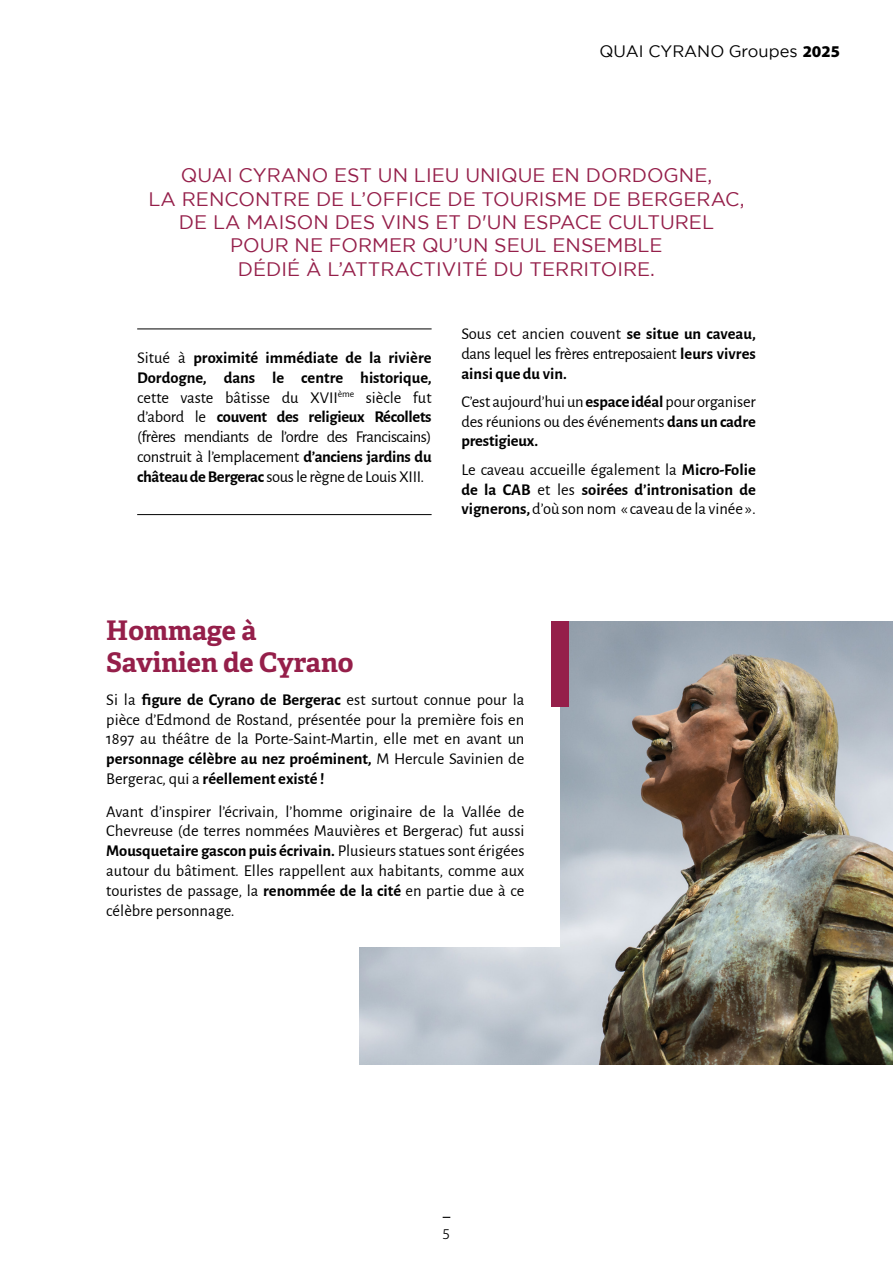
<style>
.page{position:relative;width:893px;height:1263px;background:#fff}
.page>*{position:absolute;margin:0;border:0;box-sizing:border-box;transform-origin:0 0}
.t1{font:700 27px/32.4px "Adelle";color:#951f4a}
.t2{font:19.5px/23.4px "Gotham";color:#951f4a;text-align:center}
.t3{font:16.5px/19.8px "Alegreya Sans";letter-spacing:-.01em;color:#000;text-align:justify}
.t4{font:16.5px "Gotham";color:#000}
.t5{font:15px "Akagi Pro";color:#000}
.s1{font-family:"Akagi Pro";font-weight:900}
.s2{font-weight:700}
</style>
<div class="page">
<img style="left:359px;top:621px;width:534px;height:443px">
<div style="left:58px;top:611px;width:502px;height:336px;background:#fff"></div>
<hr style="left:137px;top:329px;width:295px;height:1px;background:#000">
<hr style="left:137px;top:514px;width:295px;height:1px;background:#000">
<div style="left:552px;top:621px;width:17px;height:86px;background:#951f4a"></div>
<p class="t4" style="left:600px;top:42px;width:242px">QUAI CYRANO Groupes <span class="s1">2025</span></p>
<p class="t2" style="left:149px;top:163px;width:597px">QUAI CYRANO EST UN LIEU UNIQUE EN DORDOGNE,<br>LA RENCONTRE DE L’OFFICE DE TOURISME DE BERGERAC, DE LA MAISON DES VINS ET D'UN ESPACE CULTUREL POUR NE FORMER QU’UN SEUL ENSEMBLE<br>DÉDIÉ À L’ATTRACTIVITÉ DU TERRITOIRE.</p>
<p class="t3" style="left:137px;top:347px;width:296px">Situé à <span class="s2">proximité immédiate de la rivière Dordogne, dans le centre historique, </span>cette vaste bâtisse du XVII<sup>ème</sup> siècle fut d’abord le <span class="s2">couvent des religieux Récollets </span>(frères mendiants de l’ordre des Franciscains) construit à l’emplacement <span class="s2">d’anciens jardins du château de Bergerac</span> sous le règne de Louis XIII.</p>
<p class="t3" style="left:461px;top:323px;width:296px">Sous cet ancien couvent <span class="s2">se situe un caveau, </span>dans lequel les frères entreposaient <span class="s2">leurs vivres ainsi que du vin.</span></p>
<p class="t3" style="left:461px;top:391px;width:296px">C’est aujourd’hui un <span class="s2">espace idéal</span> pour organiser des réunions ou des événements <span class="s2">dans un cadre prestigieux.</span></p>
<p class="t3" style="left:461px;top:459px;width:296px">Le caveau accueille également la <span class="s2">Micro-Folie de la CAB</span> et les <span class="s2">soirées d’intronisation de vignerons,</span> d’où son nom « caveau de la vinée ».</p>
<h1 class="t1" style="left:106px;top:614px;width:249px">Hommage à<br>Savinien de Cyrano</h1>
<p class="t3" style="left:106px;top:689px;width:420px">Si la <span class="s2">figure de Cyrano de Bergerac</span> est surtout connue pour la pièce d’Edmond de Rostand, présentée pour la première fois en 1897 au théâtre de la Porte-Saint-Martin, elle met en avant un <span class="s2">personnage célèbre au nez proéminent,</span> M Hercule Savinien de Bergerac, qui a <span class="s2">réellement existé !</span></p>
<p class="t3" style="left:106px;top:800px;width:420px">Avant d’inspirer l’écrivain, l’homme originaire de la Vallée de Chevreuse (de terres nommées Mauvières et Bergerac) fut aussi <span class="s2">Mousquetaire gascon puis écrivain.</span> Plusieurs statues sont érigées autour du bâtiment. Elles rappellent aux habitants, comme aux touristes de passage, la <span class="s2">renommée de la cité</span> en partie due à ce célèbre personnage.</p>
<p class="t5" style="left:443px;top:1225px;width:9px">5</p>
</div>
